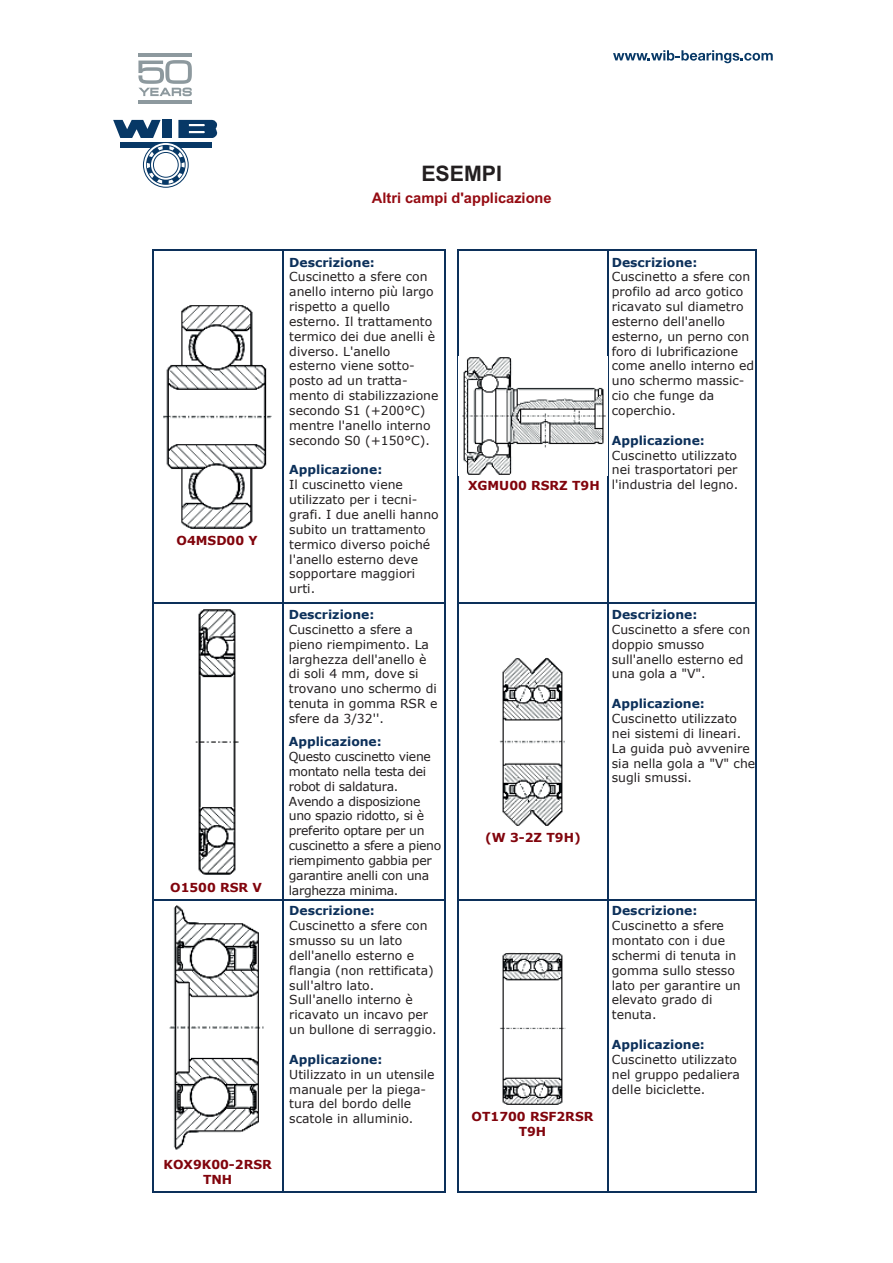
<style>
.page{position:relative;width:893px;height:1263px;background:#fff}
.page>*{position:absolute;margin:0;border:0;box-sizing:border-box;transform-origin:0 0}
.t1{font:700 21.3px "M Arial";color:#231f20}
.t2{font:700 14.7px "M Arial";color:#950b12}
.t3{font:12.3px/14.9px "Verdana";color:#231f20}
.t4{font:12.3px/14.9px "Verdana";letter-spacing:-.025em;color:#231f20}
.t5{font:700 12.3px "Verdana";color:#0c305a}
.t6{font:700 12.3px/14.9px "Verdana";color:#81040c;text-align:center}
</style>
<div class="page">
<hr style="left:152px;top:249px;width:132px;height:1px;background:#0c305a">
<hr style="left:152px;top:249px;width:1px;height:354px;background:#0c305a">
<hr style="left:283px;top:249px;width:163px;height:1px;background:#0c305a">
<hr style="left:283px;top:249px;width:1px;height:354px;background:#0c305a">
<hr style="left:445px;top:249px;width:1px;height:353px;background:#0c305a">
<hr style="left:457px;top:249px;width:152px;height:1px;background:#0c305a">
<hr style="left:457px;top:249px;width:1px;height:354px;background:#0c305a">
<hr style="left:608px;top:249px;width:148px;height:1px;background:#0c305a">
<hr style="left:608px;top:249px;width:1px;height:354px;background:#0c305a">
<hr style="left:755px;top:249px;width:1px;height:353px;background:#0c305a">
<hr style="left:152px;top:602px;width:132px;height:1px;background:#0c305a">
<hr style="left:152px;top:602px;width:1px;height:298px;background:#0c305a">
<hr style="left:283px;top:602px;width:163px;height:1px;background:#0c305a">
<hr style="left:283px;top:602px;width:1px;height:298px;background:#0c305a">
<hr style="left:445px;top:602px;width:1px;height:297px;background:#0c305a">
<hr style="left:457px;top:602px;width:152px;height:1px;background:#0c305a">
<hr style="left:457px;top:602px;width:1px;height:298px;background:#0c305a">
<hr style="left:608px;top:602px;width:148px;height:1px;background:#0c305a">
<hr style="left:608px;top:602px;width:1px;height:298px;background:#0c305a">
<hr style="left:755px;top:602px;width:1px;height:297px;background:#0c305a">
<hr style="left:152px;top:899px;width:132px;height:1px;background:#0c305a">
<hr style="left:152px;top:899px;width:1px;height:292px;background:#0c305a">
<hr style="left:283px;top:899px;width:163px;height:1px;background:#0c305a">
<hr style="left:283px;top:899px;width:1px;height:292px;background:#0c305a">
<hr style="left:445px;top:899px;width:1px;height:292px;background:#0c305a">
<hr style="left:457px;top:899px;width:152px;height:1px;background:#0c305a">
<hr style="left:457px;top:899px;width:1px;height:292px;background:#0c305a">
<hr style="left:608px;top:899px;width:148px;height:1px;background:#0c305a">
<hr style="left:152px;top:1191px;width:132px;height:1px;background:#0c305a">
<hr style="left:283px;top:1191px;width:163px;height:1px;background:#0c305a">
<hr style="left:457px;top:1191px;width:152px;height:1px;background:#0c305a">
<hr style="left:608px;top:1191px;width:148px;height:1px;background:#0c305a">
<hr style="left:608px;top:899px;width:1px;height:292px;background:#0c305a">
<hr style="left:755px;top:899px;width:1px;height:292px;background:#0c305a">
<img style="left:163px;top:305px;width:109px;height:224px">
<img style="left:462px;top:357px;width:144px;height:118px">
<img style="left:195px;top:609px;width:44px;height:266px">
<img style="left:499px;top:657px;width:66px;height:169px">
<img style="left:169px;top:905px;width:95px;height:245px">
<img style="left:500px;top:952px;width:66px;height:153px">
<div style="left:120px;top:142px;width:92px;height:6px;background:#073866"></div>
<svg style="left:113px;top:120px;width:48px;height:18px"></svg>
<div style="left:163px;top:120px;width:9px;height:18px;background:#073866"></div>
<svg style="left:178px;top:120px;width:40px;height:18px"></svg>
<svg style="left:143px;top:142px;width:46px;height:46px"></svg>
<svg style="left:144px;top:143px;width:44px;height:44px"></svg>
<svg style="left:146px;top:145px;width:40px;height:40px"></svg>
<div style="left:151px;top:150px;width:30px;height:30px;background:#fff;border-radius:50%"></div>
<div style="left:153px;top:152px;width:26px;height:26px;border:1px solid #073866;border-radius:50%"></div>
<svg style="left:169px;top:146px;width:16px;height:38px"></svg>
<svg style="left:147px;top:163px;width:15px;height:20px"></svg>
<svg style="left:149px;top:146px;width:14px;height:11px"></svg>
<hr style="left:138px;top:100px;width:54px;height:4px;background:#8d999e">
<hr style="left:138px;top:53px;width:54px;height:3px;background:#8d999e">
<svg style="left:138px;top:60px;width:54px;height:36px"></svg>
<svg style="left:613px;top:50px;width:160px;height:13px"></svg>
<h1 class="t1" style="left:421px;top:162px;width:82px">ESEMPI</h1>
<p class="t2" style="left:372px;top:189px;width:181px">Altri campi d'applicazione</p>
<p class="t6" style="left:177px;top:532px;width:83px">O4MSD00 Y</p>
<p class="t6" style="left:170px;top:879px;width:93px">O1500 RSR V</p>
<p class="t6" style="left:163px;top:1156px;width:110px">KOX9K00-2RSR<br>TNH</p>
<p class="t5" style="left:289px;top:254px;width:87px">Descrizione:</p>
<p class="t3" style="left:289px;top:269px;width:151px">Cuscinetto a sfere con anello interno più largo rispetto a quello esterno. Il trattamento termico dei due anelli è diverso. L'anello esterno viene sotto&shy;posto ad un tratta&shy;mento di stabilizzazione secondo S1 (+200°C) mentre l'anello interno secondo S0 (+150°C).</p>
<p class="t5" style="left:289px;top:462px;width:95px">Applicazione:</p>
<p class="t3" style="left:289px;top:477px;width:151px">Il cuscinetto viene utilizzato per i tecni&shy;grafi. I due anelli hanno subito un trattamento termico diverso poiché l'anello esterno deve sopportare maggiori urti.</p>
<p class="t5" style="left:289px;top:607px;width:87px">Descrizione:</p>
<p class="t3" style="left:289px;top:622px;width:150px">Cuscinetto a sfere a pieno riempimento. La larghezza dell'anello è di soli 4 mm, dove si trovano uno schermo di tenuta in gomma RSR e sfere da 3/32''.</p>
<p class="t5" style="left:289px;top:734px;width:95px">Applicazione:</p>
<p class="t4" style="left:289px;top:749px;width:154px">Questo cuscinetto viene montato nella testa dei robot di saldatura.<br>Avendo a disposizione uno spazio ridotto, si è preferito optare per un cuscinetto a sfere a pieno riempimento gabbia per garantire anelli con una larghezza minima.</p>
<p class="t5" style="left:289px;top:903px;width:87px">Descrizione:</p>
<p class="t3" style="left:289px;top:918px;width:149px">Cuscinetto a sfere con smusso su un lato dell'anello esterno e flangia (non rettificata) sull'altro lato.<br>Sull'anello interno è ricavato un incavo per un bullone di serraggio.</p>
<p class="t5" style="left:289px;top:1051px;width:95px">Applicazione:</p>
<p class="t3" style="left:289px;top:1066px;width:147px">Utilizzato in un utensile manuale per la piega&shy;tura del bordo delle scatole in alluminio.</p>
<p class="t6" style="left:468px;top:478px;width:133px">XGMU00 RSRZ T9H</p>
<p class="t5" style="left:612px;top:254px;width:87px">Descrizione:</p>
<p class="t3" style="left:612px;top:269px;width:144px">Cuscinetto a sfere con profilo ad arco gotico ricavato sul diametro esterno dell'anello esterno, un perno con foro di lubrificazione come anello interno ed uno schermo massic&shy;cio che funge da coperchio.</p>
<p class="t5" style="left:612px;top:432px;width:95px">Applicazione:</p>
<p class="t3" style="left:612px;top:447px;width:128px;text-align:justify">Cuscinetto utilizzato nei trasportatori per l'industria del legno.</p>
<p class="t6" style="left:485px;top:829px;width:97px">(W 3-2Z T9H)</p>
<p class="t5" style="left:612px;top:607px;width:87px">Descrizione:</p>
<p class="t3" style="left:612px;top:622px;width:140px">Cuscinetto a sfere con doppio smusso sull'anello esterno ed una gola a "V".</p>
<p class="t5" style="left:612px;top:696px;width:95px">Applicazione:</p>
<p class="t3" style="left:612px;top:711px;width:145px">Cuscinetto utilizzato nei sistemi di lineari.<br>La guida può avvenire sia nella gola a "V" che sugli smussi.</p>
<p class="t6" style="left:472px;top:1108px;width:123px">OT1700 RSF2RSR<br>T9H</p>
<p class="t5" style="left:612px;top:903px;width:87px">Descrizione:</p>
<p class="t3" style="left:612px;top:918px;width:130px">Cuscinetto a sfere montato con i due schermi di tenuta in gomma sullo stesso lato per garantire un elevato grado di tenuta.</p>
<p class="t5" style="left:612px;top:1037px;width:95px">Applicazione:</p>
<p class="t3" style="left:612px;top:1051px;width:130px">Cuscinetto utilizzato nel gruppo pedaliera delle biciclette.</p>
</div>
